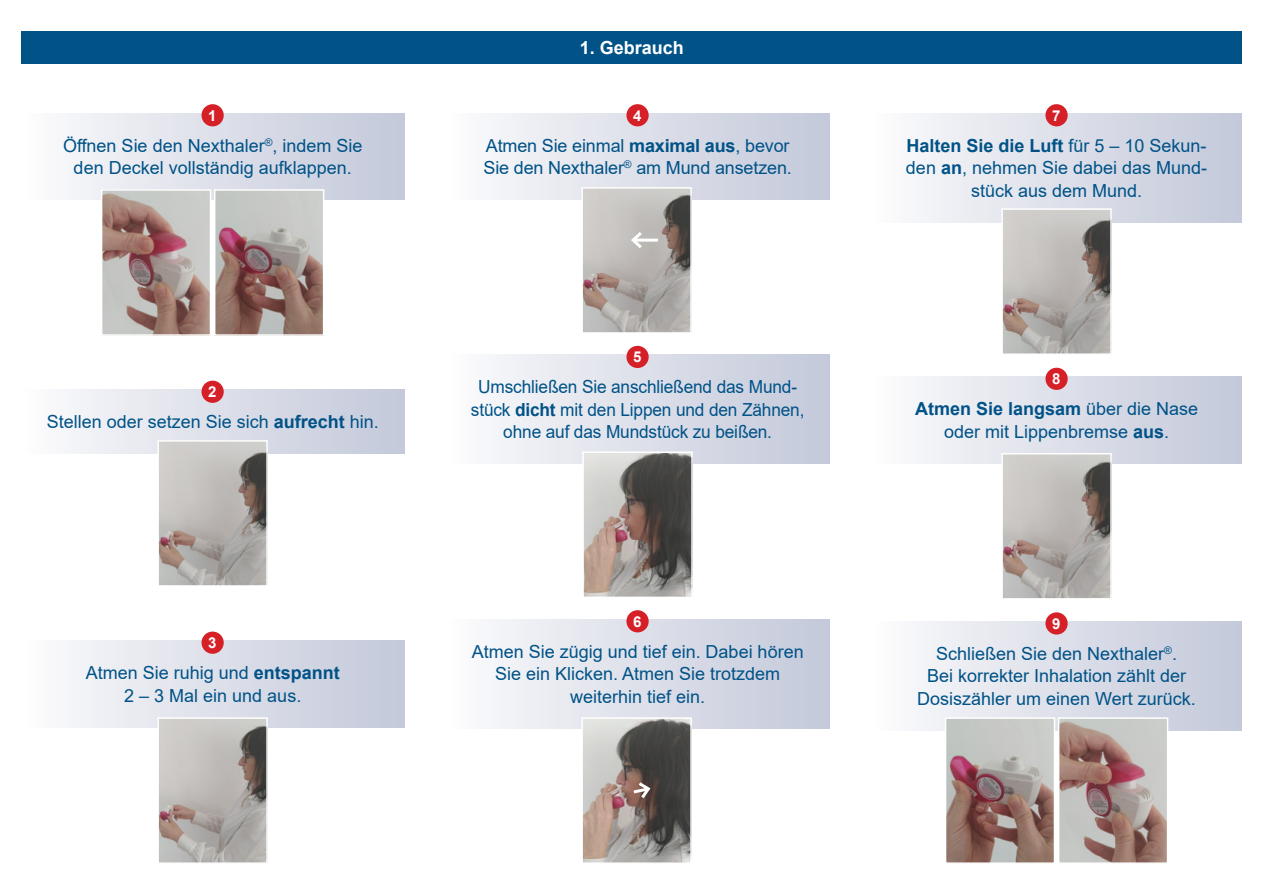
<style>
.page{position:relative;width:1263px;height:893px;background:#fff}
.page>*{position:absolute;margin:0;border:0;box-sizing:border-box;transform-origin:0 0}
.t1{font:18px/22.5px "Arial";color:#005287;text-align:center}
.t2{font:18px/22.5px "Arial";color:#005287;text-align:center;scale:.96 1}
.t3{font:700 18px "Arial";color:#fff}
.t4{font:700 15px "Arial";color:#fff}
.s1{font-weight:700}
</style>
<div class="page">
<div style="left:22px;top:31px;width:1220px;height:33px;background:#005287"></div>
<div style="left:21px;top:113px;width:383px;height:87px;background:linear-gradient(to right,#fcfbfc,#c2c8d9)"></div>
<div style="left:201px;top:104px;width:23px;height:22px;background:#d62027;border-radius:50%"></div>
<img style="left:104px;top:192px;width:104px;height:141px">
<div style="left:101px;top:189px;width:110px;height:147px;border:2px solid #fff"></div>
<img style="left:217px;top:192px;width:104px;height:141px">
<div style="left:214px;top:189px;width:110px;height:147px;border:2px solid #fff"></div>
<div style="left:21px;top:640px;width:383px;height:87px;background:linear-gradient(to right,#fcfbfc,#c2c8d9)"></div>
<div style="left:201px;top:632px;width:23px;height:22px;background:#d62027;border-radius:50%"></div>
<img style="left:160px;top:720px;width:105px;height:141px">
<div style="left:157px;top:717px;width:111px;height:147px;border:2px solid #fff"></div>
<div style="left:21px;top:389px;width:383px;height:65px;background:linear-gradient(to right,#fcfbfc,#c2c8d9)"></div>
<div style="left:201px;top:381px;width:23px;height:22px;background:#d62027;border-radius:50%"></div>
<img style="left:160px;top:443px;width:105px;height:141px">
<div style="left:157px;top:440px;width:111px;height:147px;border:2px solid #fff"></div>
<div style="left:446px;top:355px;width:383px;height:109px;background:linear-gradient(to right,#fcfbfc,#c2c8d9)"></div>
<div style="left:626px;top:346px;width:23px;height:22px;background:#d62027;border-radius:50%"></div>
<img style="left:585px;top:454px;width:105px;height:141px">
<div style="left:582px;top:451px;width:111px;height:147px;border:2px solid #fff"></div>
<div style="left:446px;top:113px;width:383px;height:87px;background:linear-gradient(to right,#fcfbfc,#c2c8d9)"></div>
<div style="left:626px;top:104px;width:23px;height:22px;background:#d62027;border-radius:50%"></div>
<img style="left:584px;top:190px;width:105px;height:141px">
<div style="left:581px;top:187px;width:111px;height:147px;border:2px solid #fff"></div>
<hr style="left:633px;top:239px;width:25px;height:3px;background:#fff">
<svg style="left:629px;top:229px;width:16px;height:22px"></svg>
<div style="left:446px;top:619px;width:383px;height:109px;background:linear-gradient(to right,#fcfbfc,#c2c8d9)"></div>
<div style="left:626px;top:610px;width:23px;height:22px;background:#d62027;border-radius:50%"></div>
<img style="left:584px;top:720px;width:105px;height:141px">
<div style="left:581px;top:717px;width:111px;height:147px;border:2px solid #fff"></div>
<svg style="left:630px;top:779px;width:23px;height:22px"></svg>
<div style="left:871px;top:113px;width:371px;height:109px;background:linear-gradient(to right,#fcfbfc,#c2c8d9)"></div>
<div style="left:1045px;top:104px;width:23px;height:22px;background:#d62027;border-radius:50%"></div>
<img style="left:1004px;top:211px;width:105px;height:141px">
<div style="left:1001px;top:208px;width:111px;height:147px;border:2px solid #fff"></div>
<div style="left:871px;top:377px;width:371px;height:86px;background:linear-gradient(to right,#fcfbfc,#c2c8d9)"></div>
<div style="left:1045px;top:368px;width:23px;height:22px;background:#d62027;border-radius:50%"></div>
<img style="left:1004px;top:456px;width:105px;height:141px">
<div style="left:1001px;top:453px;width:111px;height:147px;border:2px solid #fff"></div>
<div style="left:871px;top:621px;width:371px;height:109px;background:linear-gradient(to right,#fcfbfc,#c2c8d9)"></div>
<div style="left:1045px;top:612px;width:23px;height:23px;background:#d62027;border-radius:50%"></div>
<img style="left:948px;top:720px;width:104px;height:141px">
<div style="left:945px;top:717px;width:110px;height:147px;border:2px solid #fff"></div>
<img style="left:1061px;top:720px;width:104px;height:141px">
<div style="left:1058px;top:717px;width:110px;height:147px;border:2px solid #fff"></div>
<p class="t4" style="left:208px;top:105px;width:10px">1</p>
<p class="t1" style="left:63px;top:134px;width:301px">Öffnen Sie den Nexthaler<sup>®</sup>, indem Sie den Deckel vollständig aufklappen.</p>
<p class="t3" style="left:580px;top:35px;width:106px">1. Gebrauch</p>
<p class="t4" style="left:633px;top:105px;width:10px">4</p>
<p class="t1" style="left:483px;top:134px;width:310px;text-align:left">Atmen Sie einmal <span class="s1">maximal aus</span>, bevor<br>Sie den Nexthaler<sup>®</sup> am Mund ansetzen.</p>
<p class="t4" style="left:633px;top:347px;width:10px">5</p>
<p class="t4" style="left:208px;top:381px;width:10px">2</p>
<p class="t2" style="left:471px;top:376px;width:349px">Umschließen Sie anschließend das Mund&shy;stück <span class="s1">dicht</span> mit den Lippen und den Zähnen, ohne auf das Mundstück zu beißen.</p>
<p class="t1" style="left:47px;top:410px;width:333px">Stellen oder setzen Sie sich <span class="s1">aufrecht</span> hin.</p>
<p class="t4" style="left:208px;top:632px;width:10px">3</p>
<p class="t1" style="left:86px;top:661px;width:256px">Atmen Sie ruhig und <span class="s1">entspannt<br></span>2 – 3 Mal ein und aus.</p>
<p class="t4" style="left:633px;top:611px;width:10px">6</p>
<p class="t1" style="left:472px;top:640px;width:333px">Atmen Sie zügig und tief ein. Dabei hören<br>Sie ein Klicken. Atmen Sie trotzdem weiterhin tief ein.</p>
<p class="t4" style="left:1052px;top:105px;width:10px">7</p>
<p class="t1" style="left:906px;top:134px;width:303px"><span class="s1">Halten Sie die Luft</span> für 5 – 10 Sekun&shy;den <span class="s1">an</span>, nehmen Sie dabei das Mund&shy;stück aus dem Mund.</p>
<p class="t4" style="left:1052px;top:368px;width:10px">8</p>
<p class="t1" style="left:915px;top:397px;width:285px"><span class="s1">Atmen Sie langsam</span> über die Nase oder mit Lippenbremse <span class="s1">aus</span>.</p>
<p class="t4" style="left:1052px;top:613px;width:10px">9</p>
<p class="t1" style="left:917px;top:642px;width:280px">Schließen Sie den Nexthaler<sup>®</sup>.<br>Bei korrekter Inhalation zählt der<br>Dosiszähler um einen Wert zurück.</p>
</div>
